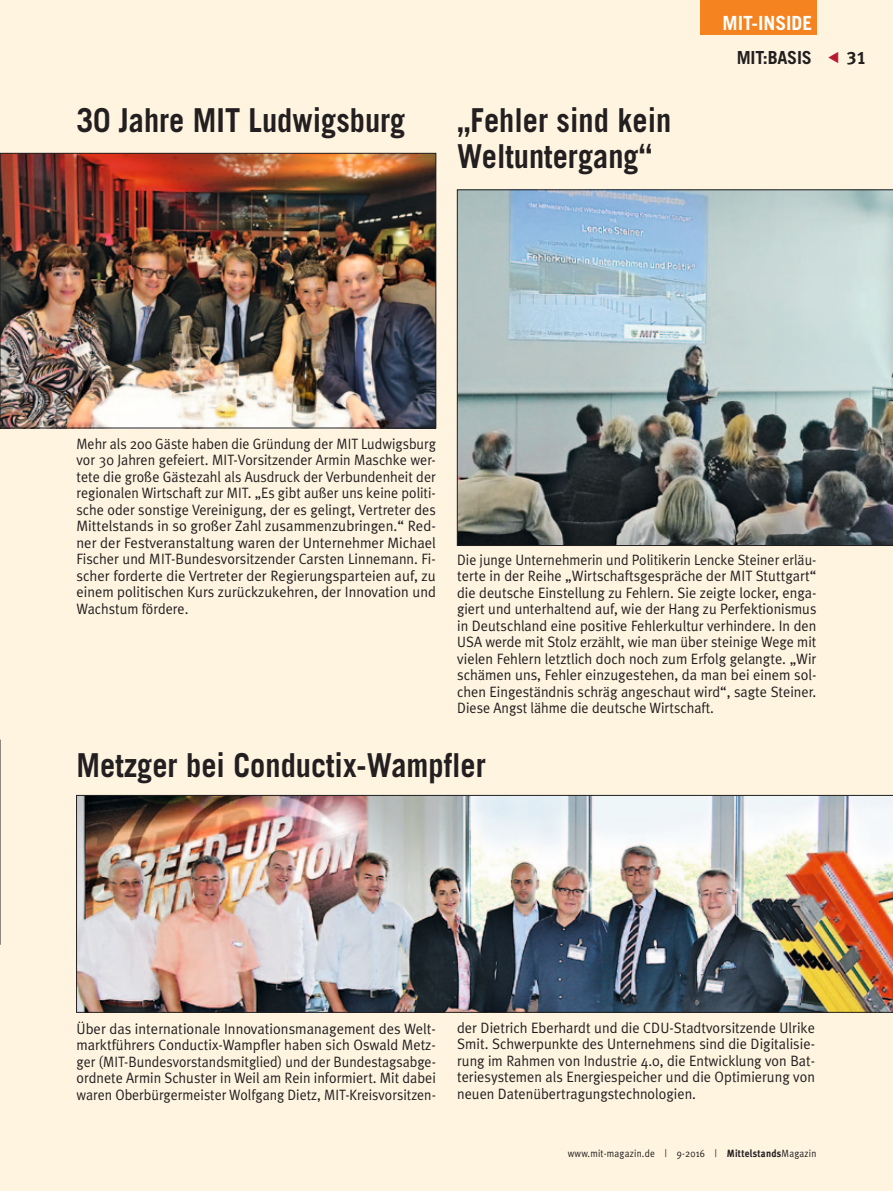
<style>
.page{position:relative;width:893px;height:1191px;background:#fef4e0}
.page>*{position:absolute;margin:0;border:0;box-sizing:border-box;transform-origin:0 0}
.t1{font:700 33px/36px "Trade Gothic";color:#231f20;scale:.92 1}
.t2{font:700 19.5px "Trade Gothic";color:#fff}
.t3{font:700 18px "Trade Gothic";letter-spacing:-.01em;color:#231f20}
.t4{font:18px "Meta Plus Bold Caps";color:#231f20}
.t5{font:15px/16.5px "Meta Plus Normal";color:#231f20;text-align:justify;scale:.93 1}
.t6{font:15px/16.5px "Meta Plus Normal";color:#231f20;text-align:justify}
.t7{font:15px/16.5px "Meta Plus Normal";color:#231f20;text-align:justify;scale:.96 1}
.t8{font:10.5px "Meta Plus Normal";letter-spacing:.025em;color:#231f20;scale:.9 1}
.s1{font-family:"Meta Plus";font-weight:700}
</style>
<div class="page">
<div style="left:700px;top:0;width:116px;height:34px;background:#f58420"></div>
<svg style="left:0;top:740px;width:1px;height:204px"></svg>
<img style="left:2px;top:155px;width:432px;height:271px">
<div style="left:0;top:153px;width:436px;height:275px;border:1px solid #231f20"></div>
<img style="left:457px;top:190px;width:436px;height:356px">
<img style="left:76px;top:795px;width:817px;height:217px">
<h1 class="t1" style="left:77px;top:102px;width:359px">30 Jahre MIT Ludwigsburg</h1>
<h1 class="t1" style="left:457px;top:102px;width:234px">„Fehler sind kein<br>Weltuntergang“</h1>
<h2 class="t2" style="left:723px;top:11px;width:89px">MIT-Inside</h2>
<p class="t3" style="left:737px;top:47px;width:77px">MIT:BASIS</p>
<p class="t4" style="left:847px;top:48px;width:21px">31</p>
<p class="t5" style="left:77px;top:435px;width:388px">Mehr als 200 Gäste haben die Gründung der MIT Ludwigsburg vor 30 Jahren gefeiert. MIT-Vorsitzender Armin Maschke wer&shy;tete die große Gästezahl als Ausdruck der Verbundenheit der regionalen Wirtschaft zur MIT. „Es gibt außer uns keine politi&shy;sche oder sonstige Vereinigung, der es gelingt, Vertreter des Mittelstands in so großer Zahl zusammenzubringen.“ Red&shy;ner der Festveranstaltung waren der Unternehmer Michael Fischer und MIT-Bundesvorsitzender Carsten Linnemann. Fi&shy;scher forderte die Vertreter der Regierungsparteien auf, zu einem politischen Kurs zurückzukehren, der Innovation und Wachstum fördere.</p>
<p class="t5" style="left:457px;top:551px;width:388px">Die junge Unternehmerin und Politikerin Lencke Steiner erläu&shy;terte in der Reihe „Wirtschaftsgespräche der MIT Stuttgart“ die deutsche Einstellung zu Fehlern. Sie zeigte locker, enga&shy;giert und unterhaltend auf, wie der Hang zu Perfektionismus in Deutschland eine positive Fehlerkultur verhindere. In den USA werde mit Stolz erzählt, wie man über steinige Wege mit vielen Fehlern letztlich doch noch zum Erfolg gelangte. „Wir schämen uns, Fehler einzugestehen, da man bei einem sol&shy;chen Eingeständnis schräg angeschaut wird“, sagte Steiner.<br>Diese Angst lähme die deutsche Wirtschaft.</p>
<h1 class="t1" style="left:77px;top:747px;width:446px">Metzger bei Conductix-Wampfler</h1>
<p class="t6" style="left:77px;top:1020px;width:361px">Über das internationale Innovationsmanagement des Welt&shy;marktführers Conductix-Wampfler haben sich Oswald Metz&shy;ger (MIT-Bundesvorstandsmitglied) und der Bundestagsabge&shy;ordnete Armin Schuster in Weil am Rein informiert. Mit dabei waren Oberbürgermeister Wolfgang Dietz, MIT-Kreisvorsitzen-</p>
<p class="t7" style="left:457px;top:1019px;width:374px">der Dietrich Eberhardt und die CDU-Stadtvorsitzende Ulrike Smit. Schwerpunkte des Unternehmens sind die Digitalisie&shy;rung im Rahmen von Industrie 4.0, die Entwicklung von Bat&shy;teriesystemen als Energiespeicher und die Optimierung von neuen Datenübertragungstechnologien.</p>
<p class="t8" style="left:568px;top:1147px;width:278px">www.mit-magazin.de | 9-2016 | <span class="s1">Mittelstands</span>Magazin</p>
</div>
